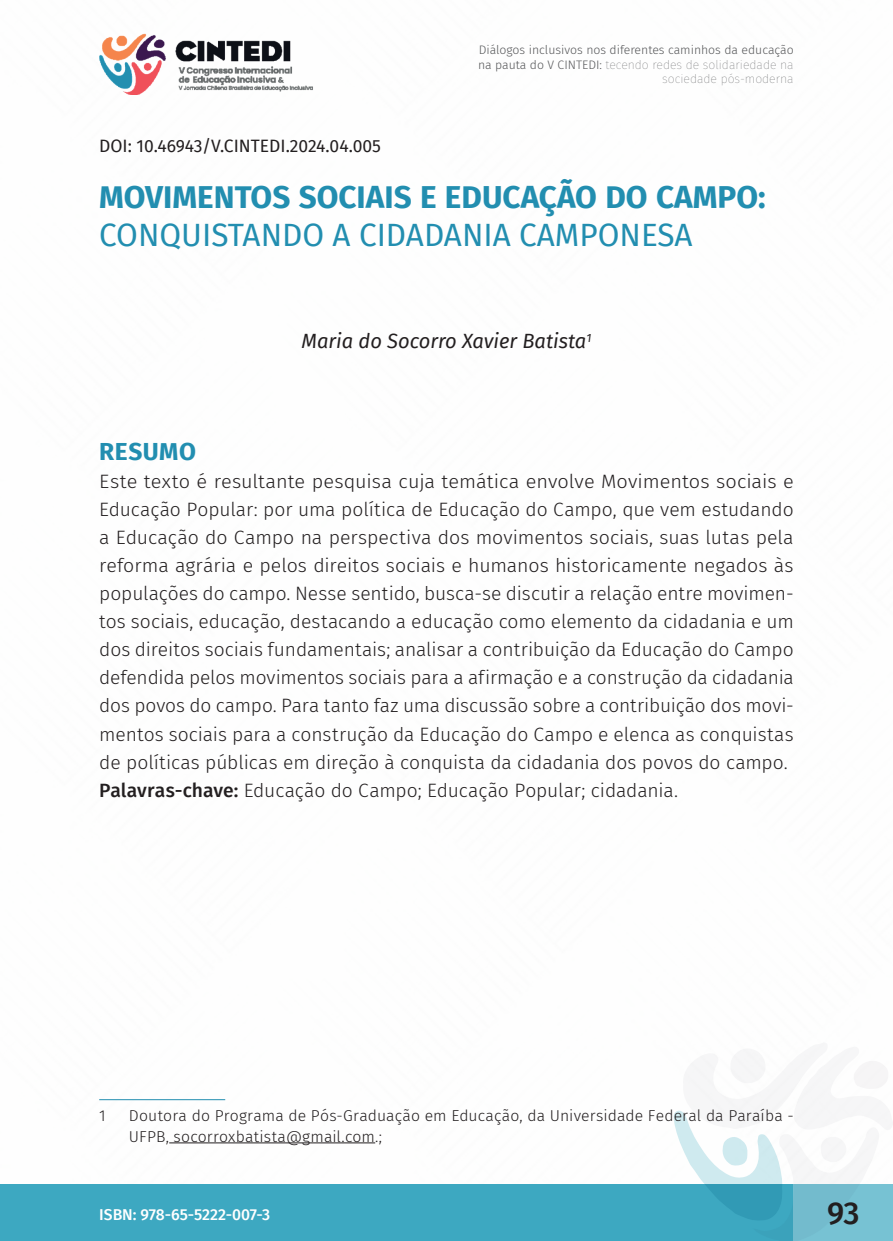
<style>
.page{position:relative;width:893px;height:1241px;background:#fff}
.page>*{position:absolute;margin:0;border:0;box-sizing:border-box;transform-origin:0 0}
._0_TÍTULO{font:700 31.5px/37.8px "Fira Sans";color:#228eb0}
.t1{font:500 31.5px "Fira Sans";color:#231f20}
._2_RESUMO{font:700 24.5px "Fira Sans";letter-spacing:.02em;color:#228eb0}
._1_AUTOR{font:italic 20.12px "Fira Sans";color:#231f20}
._3_CORPO_RESUMO{font:300 19.25px/28px "Fira Sans";letter-spacing:-.005em;color:#231f20;text-align:justify}
.DOI{font:17.5px "Fira Sans";color:#231f20}
._4_RODAPE{font:300 15.75px/21px "Fira Sans";letter-spacing:.005em;color:#231f20}
.t2{font:500 15.75px "Fira Sans";color:#fff}
.t3{font:300 12.25px/14.7px "Fira Sans";color:#57585a;text-align:right}
.s1{font-weight:100}
.s2{font-weight:400}
.s3{font-weight:500}
</style>
<div class="page">
<div style="left:0;top:1184px;width:794px;height:56px;background:#3da8c1"></div>
<img style="left:99px;top:33px;width:214px;height:61px">
<svg style="left:674px;top:1049px;width:219px;height:191px"></svg>
<hr style="left:99px;top:1099px;width:126px;height:1px;background:#228eb0">
<hr style="left:169px;top:1142px;width:206px;height:1px;background:#231f20">
<p class="t3" style="left:478px;top:42px;width:317px">Diálogos inclusivos nos diferentes caminhos da educação na pauta do V CINTEDI: <span class="s1">tecendo redes de solidariedade na sociedade pós-moderna</span></p>
<p class="DOI" style="left:99px;top:133px;width:283px">DOI: 10.46943/V.CINTEDI.2024.04.005</p>
<p class="_0_TÍTULO" style="left:99px;top:176px;width:668px">MOVIMENTOS SOCIAIS E EDUCAÇÃO DO CAMPO:<br><span class="s2">CONQUISTANDO A CIDADANIA CAMPONESA</span></p>
<p class="_1_AUTOR" style="left:302px;top:326px;width:291px">Maria do Socorro Xavier Batista<sup>1</sup></p>
<p class="_2_RESUMO" style="left:99px;top:431px;width:98px">RESUMO</p>
<p class="_3_CORPO_RESUMO" style="left:99px;top:467px;width:696px">Este texto é resultante pesquisa cuja temática envolve Movimentos sociais e Educação Popular: por uma política de Educação do Campo, que vem estudando a Educação do Campo na perspectiva dos movimentos sociais, suas lutas pela reforma agrária e pelos direitos sociais e humanos historicamente negados às populações do campo. Nesse sentido, busca-se discutir a relação entre movimen&shy;tos sociais, educação, destacando a educação como elemento da cidadania e um dos direitos sociais fundamentais; analisar a contribuição da Educação do Campo defendida pelos movimentos sociais para a afirmação e a construção da cidadania dos povos do campo. Para tanto faz uma discussão sobre a contribuição dos movi&shy;mentos sociais para a construção da Educação do Campo e elenca as conquistas de políticas públicas em direção à conquista da cidadania dos povos do campo.</p>
<p class="_3_CORPO_RESUMO" style="left:99px;top:775px;width:580px"><span class="s3">Palavras-chave:</span> Educação do Campo; Educação Popular; cidadania.</p>
<p class="_4_RODAPE" style="left:99px;top:1104px;width:8px">1</p>
<p class="_4_RODAPE" style="left:129px;top:1104px;width:666px">Doutora do Programa de Pós-Graduação em Educação, da Universidade Federal da Paraíba -<br>UFPB, socorroxbatista@gmail.com.;</p>
<p class="t2" style="left:99px;top:1201px;width:172px">ISBN: 978-65-5222-007-3</p>
<h1 class="t1" style="left:827px;top:1187px;width:34px">93</h1>
</div>
